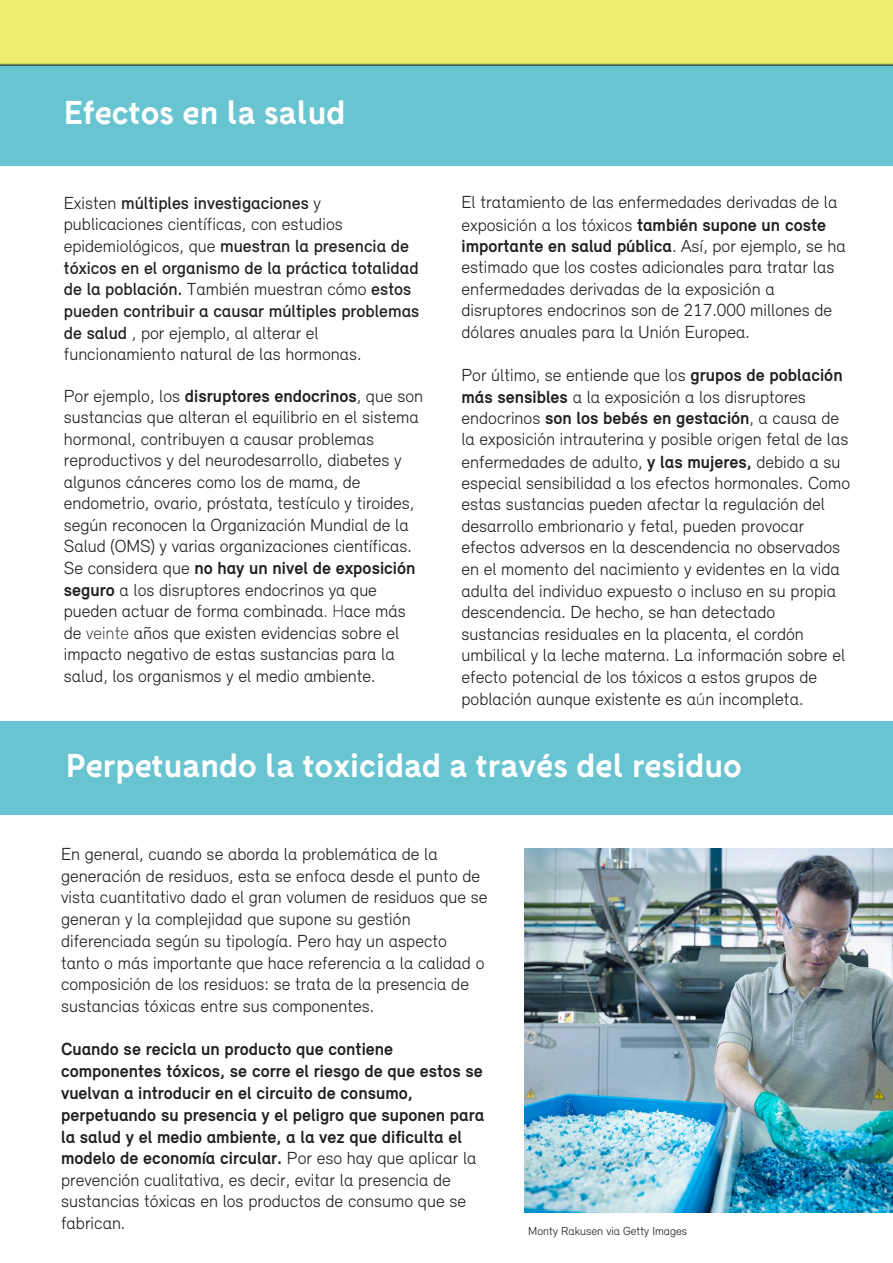
<style>
.page{position:relative;width:893px;height:1263px;background:#fff}
.page>*{position:absolute;margin:0;border:0;box-sizing:border-box;transform-origin:0 0}
.t1{font:500 33px "Rezero";color:#fff}
.t2{font:300 18px/21.6px "Relevant";color:#231f20}
.t3{font:700 18px/21.8px "Relevant";color:#231f20}
.t4{font:500 18px/21.6px "Relevant";color:#231f20}
.t5{font:300 12px "Relevant";color:#231f20}
.s1{font-weight:300}
.s2{font-weight:700}
.s3{font-weight:100}
</style>
<div class="page">
<div style="left:0;top:64px;width:893px;height:102px;background:#69c4d1"></div>
<div style="left:0;top:722px;width:893px;height:93px;background:#69c4d1"></div>
<div style="left:0;top:0;width:893px;height:66px;background:#efed70"></div>
<img style="left:524px;top:849px;width:369px;height:364px">
<h1 class="t1" style="left:64px;top:94px;width:283px">Efectos en la salud</h1>
<p class="t4" style="left:64px;top:192px;width:357px"><span class="s1">Existen</span> múltiples investigaciones <span class="s1">y publicaciones científicas, con estudios epidemiológicos, que</span> muestran la presencia de tóxicos en el organismo de la práctica totalidad de la población. <span class="s1">También muestran cómo</span> estos pueden contribuir a causar múltiples problemas de salud <span class="s1">, por ejemplo, al alterar el funcionamiento natural de las hormonas.</span></p>
<p class="t2" style="left:64px;top:385px;width:361px">Por ejemplo, los <span class="s2">disruptores endocrinos</span>, que son sustancias que alteran el equilibrio en el sistema hormonal, contribuyen a causar problemas reproductivos y del neurodesarrollo, diabetes y algunos cánceres como los de mama, de endometrio, ovario, próstata, testículo y tiroides, según reconocen la Organización Mundial de la Salud (OMS) y varias organizaciones científicas.<br>Se considera que <span class="s2">no hay un nivel de exposición seguro</span> a los disruptores endocrinos ya que pueden actuar de forma combinada<span class="s3">. H</span>ace más de <span class="s3">veinte</span> años que existen evidencias sobre el impacto negativo de estas sustancias para la salud, los organismos y el medio ambiente.</p>
<p class="t2" style="left:461px;top:192px;width:386px">El tratamiento de las enfermedades derivadas de la exposición a los tóxicos <span class="s2">también supone un coste importante en salud pública</span>. Así, por ejemplo, se ha estimado que los costes adicionales para tratar las enfermedades derivadas de la exposición a disruptores endocrinos son de 217.000 millones de dólares anuales para la Unión Europea.</p>
<p class="t2" style="left:461px;top:364px;width:390px">Por último, se entiende que los <span class="s2">grupos de población más sensibles</span> a la exposición a los disruptores endocrinos <span class="s2">son los bebés en gestación</span>, a causa de la exposición intrauterina y posible or<span class="s3">i</span>gen fetal de las enfermedades de adulto, <span class="s2">y las mujeres,</span> debido a su especial sensibilidad a los efectos hormonales. Como estas sustancias pueden afectar la regulación del desarrollo embrionario y fetal, pueden provocar efectos adversos en la descendencia no observados en el momento del nacimiento y evidentes en la vida adulta del individuo expuesto o incluso en su propia descendencia. De hecho, se han detectado sustancias residuales en la placenta, el cordón umbilical y la leche materna. La información sobre el efecto potencial de los tóxicos a estos grupos de población aunque existente es a<span class="s3">ú</span>n incompleta.</p>
<h1 class="t1" style="left:66px;top:747px;width:677px">Perpetuando la toxicidad a través del residuo</h1>
<p class="t2" style="left:61px;top:843px;width:428px">En general, cuando se aborda la problemática de la generación de residuos, esta se enfoca desde el punto de vista cuantitativo dado el gran volumen de residuos que se generan y la complejidad que supone su gestión diferenciada según su tipología. Pero hay un aspecto tanto o más importante que hace referencia a la calidad o composición de los residuos: se trata de la presencia de sustancias tóxicas entre sus componentes.</p>
<p class="t3" style="left:61px;top:1038px;width:425px">Cuando se recicla un producto que contiene componentes tóxicos, se corre el riesgo de que estos se vuelvan a introducir en el circuito de consumo, perpetuando su presencia y el peligro que suponen para la salud y el medio ambiente, a la vez que dificulta el modelo de economía circular. <span class="s1">Por eso hay que aplicar la prevención cualitativa, es decir, evitar la presencia de sustancias tóxicas en los productos de consumo que se fabrican.</span></p>
<p class="t5" style="left:528px;top:1223px;width:160px">Monty Rakusen via Getty Images</p>
</div>
